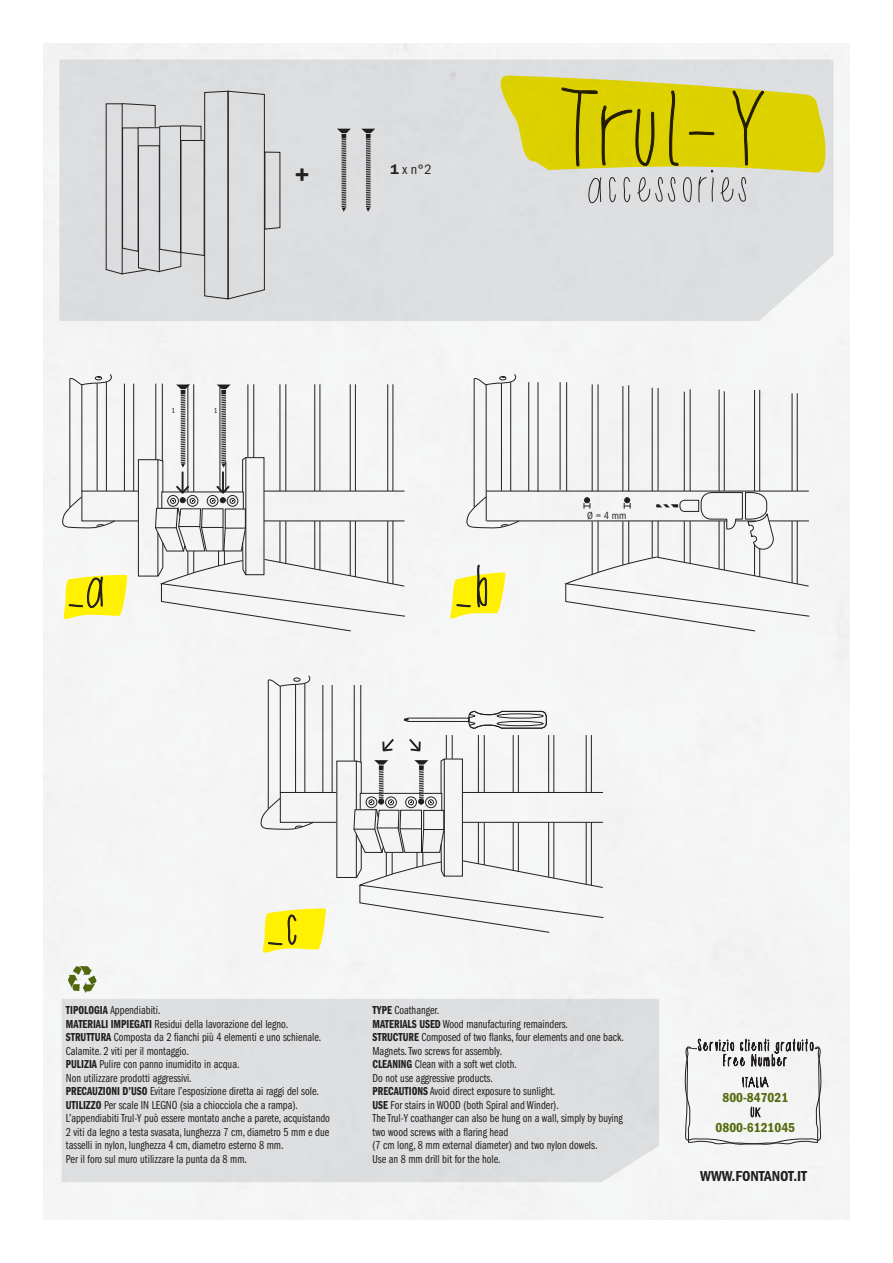
<style>
.page{position:relative;width:893px;height:1263px;background:#fff}
.page>*{position:absolute;margin:0;border:0;box-sizing:border-box;transform-origin:0 0}
.t1{font:57.75px "Shithead";color:#231f20}
.t2{font:600 25.5px "ITC Franklin Gothic Std";color:#231f20}
.t3{font:15px "ITC Franklin Gothic Std Dm Cd";color:#231f20}
.t4{font:condensed 14.1px "ITC Franklin Gothic Std";color:#231f20}
.t5{font:13.5px "ITC Franklin Gothic Std Dm Cd";color:#556b0e}
.t6{font:12px/13.5px "ITC Franklin Gothic Std Bk Cp";color:#231f20}
.t7{font:condensed 10.5px "ITC Franklin Gothic Std";color:#231f20}
.t8{font:condensed 7.5px "ITC Franklin Gothic Std";color:#231f20}
.s1{font-weight:600;font-stretch:normal}
.s2{font-family:"ITC Franklin Gothic Std Dm Cp"}
</style>
<div class="page">
<div style="left:43px;top:43px;width:807px;height:1177px;background:#f5f5f5"></div>
<div style="left:60px;top:60px;width:773px;height:261px;background:#dcdedf"></div>
<svg style="left:491px;top:76px;width:339px;height:127px;background:#d3cd57"></svg>
<div style="left:62px;top:999px;width:597px;height:183px;background:#dcdedf"></div>
<svg style="left:105px;top:91px;width:176px;height:209px;background:#d0d1d2"></svg>
<svg style="left:337px;top:129px;width:14px;height:83px"></svg>
<svg style="left:361px;top:129px;width:14px;height:83px"></svg>
<svg style="left:67px;top:965px;width:30px;height:28px"></svg>
<hr style="left:82px;top:385px;width:1px;height:106px;background:#231f20">
<hr style="left:70px;top:379px;width:1px;height:128px;background:#231f20">
<svg style="left:61px;top:496px;width:54px;height:32px"></svg>
<hr style="left:97px;top:383px;width:1px;height:108px;background:#231f20">
<hr style="left:106px;top:382px;width:1px;height:109px;background:#231f20">
<hr style="left:133px;top:384px;width:1px;height:107px;background:#231f20">
<svg style="left:69px;top:374px;width:45px;height:11px"></svg>
<hr style="left:124px;top:384px;width:1px;height:107px;background:#231f20">
<hr style="left:486px;top:521px;width:241px;height:1px;background:#231f20">
<hr style="left:486px;top:385px;width:1px;height:106px;background:#231f20">
<hr style="left:474px;top:379px;width:1px;height:128px;background:#231f20">
<svg style="left:465px;top:496px;width:55px;height:32px"></svg>
<hr style="left:501px;top:383px;width:1px;height:108px;background:#231f20">
<hr style="left:724px;top:391px;width:1px;height:100px;background:#231f20">
<hr style="left:510px;top:382px;width:1px;height:109px;background:#231f20">
<hr style="left:658px;top:388px;width:1px;height:103px;background:#231f20">
<hr style="left:759px;top:390px;width:1px;height:101px;background:#231f20">
<hr style="left:797px;top:393px;width:1px;height:98px;background:#231f20">
<svg style="left:474px;top:374px;width:44px;height:11px"></svg>
<hr style="left:486px;top:491px;width:323px;height:1px;background:#231f20">
<hr style="left:652px;top:388px;width:1px;height:103px;background:#231f20">
<hr style="left:690px;top:389px;width:1px;height:102px;background:#231f20">
<hr style="left:684px;top:392px;width:1px;height:99px;background:#231f20">
<hr style="left:719px;top:389px;width:1px;height:102px;background:#231f20">
<hr style="left:754px;top:390px;width:1px;height:101px;background:#231f20">
<hr style="left:792px;top:393px;width:1px;height:98px;background:#231f20">
<hr style="left:538px;top:382px;width:1px;height:110px;background:#231f20">
<hr style="left:528px;top:382px;width:1px;height:109px;background:#231f20">
<hr style="left:566px;top:382px;width:1px;height:109px;background:#231f20">
<hr style="left:560px;top:382px;width:1px;height:108px;background:#231f20">
<svg style="left:62px;top:575px;width:67px;height:45px"></svg>
<svg style="left:449px;top:564px;width:58px;height:72px"></svg>
<svg style="left:137px;top:384px;width:269px;height:247px"></svg>
<svg style="left:261px;top:908px;width:66px;height:46px"></svg>
<div style="left:280px;top:792px;width:57px;height:30px;border:1px solid #231f20"></div>
<hr style="left:280px;top:686px;width:1px;height:106px;background:#231f20">
<hr style="left:268px;top:680px;width:1px;height:128px;background:#231f20">
<svg style="left:259px;top:798px;width:55px;height:32px"></svg>
<hr style="left:295px;top:685px;width:1px;height:107px;background:#231f20">
<hr style="left:360px;top:685px;width:1px;height:77px;background:#231f20">
<hr style="left:305px;top:683px;width:1px;height:109px;background:#231f20">
<hr style="left:332px;top:685px;width:1px;height:108px;background:#231f20">
<svg style="left:268px;top:675px;width:44px;height:12px"></svg>
<hr style="left:323px;top:685px;width:1px;height:107px;background:#231f20">
<hr style="left:354px;top:685px;width:1px;height:76px;background:#231f20">
<svg style="left:404px;top:710px;width:143px;height:19px"></svg>
<svg style="left:336px;top:735px;width:268px;height:198px"></svg>
<svg style="left:684px;top:1018px;width:138px;height:128px"></svg>
<hr style="left:628px;top:385px;width:1px;height:106px;background:#231f20">
<hr style="left:598px;top:384px;width:1px;height:107px;background:#231f20">
<hr style="left:592px;top:384px;width:1px;height:107px;background:#231f20">
<hr style="left:623px;top:386px;width:1px;height:105px;background:#231f20">
<hr style="left:486px;top:491px;width:1px;height:30px;background:#231f20">
<svg style="left:565px;top:492px;width:245px;height:139px"></svg>
<h2 class="t2" style="left:294px;top:158px;width:17px">+</h2>
<p class="t4" style="left:391px;top:162px;width:43px"><span class="s1">1</span> x n°2</p>
<h1 class="t1" style="left:68px;top:555px;width:42px">_a</h1>
<p class="t8" style="left:171px;top:406px;width:5px">1</p>
<p class="t8" style="left:214px;top:406px;width:5px">1</p>
<h1 class="t1" style="left:455px;top:555px;width:39px">_b</h1>
<p class="t7" style="left:587px;top:510px;width:41px">Ø = 4 mm</p>
<h1 class="t1" style="left:267px;top:893px;width:36px">_c</h1>
<p class="t6" style="left:66px;top:1004px;width:266px"><span class="s2">TIPOLOGIA</span> Appendiabiti.<br><span class="s2">MATERIALI IMPIEGATI</span> Residui della lavorazione del legno.<br><span class="s2">STRUTTURA</span> Composta da 2 fianchi più 4 elementi e uno schienale.<br>Calamite. 2 viti per il montaggio.<br><span class="s2">PULIZIA</span> Pulire con panno inumidito in acqua.<br>Non utilizzare prodotti aggressivi.<br><span class="s2">PRECAUZIONI D’USO</span> Evitare l’esposizione diretta ai raggi del sole.<br><span class="s2">UTILIZZO</span> Per scale IN LEGNO (sia a chiocciola che a rampa).<br>L’appendiabiti Trul-Y può essere montato anche a parete, acquistando 2 viti da legno a testa svasata, lunghezza 7 cm, diametro 5 mm e due tasselli in nylon, lunghezza 4 cm, diametro esterno 8 mm.<br>Per il foro sul muro utilizzare la punta da 8 mm.</p>
<p class="t6" style="left:372px;top:1004px;width:253px"><span class="s2">TYPE</span> Coathanger.<br><span class="s2">MATERIALS USED</span> Wood manufacturing remainders.<br><span class="s2">STRUCTURE</span> Composed of two flanks, four elements and one back.<br>Magnets. Two screws for assembly.<br><span class="s2">CLEANING</span> Clean with a soft wet cloth.<br>Do not use aggressive products.<br><span class="s2">PRECAUTIONS</span> Avoid direct exposure to sunlight.<br><span class="s2">USE</span> For stairs in WOOD (both Spiral and Winder).<br>The Trul-Y coathanger can also be hung on a wall, simply by buying two wood screws with a flaring head<br>(7 cm long, 8 mm external diameter) and two nylon dowels.<br>Use an 8 mm drill bit for the hole.</p>
<p class="t5" style="left:722px;top:1090px;width:67px">800-847021</p>
<p class="t5" style="left:716px;top:1120px;width:81px">0800-6121045</p>
<p class="t3" style="left:700px;top:1167px;width:108px">WWW.FONTANOT.IT</p>
</div>
